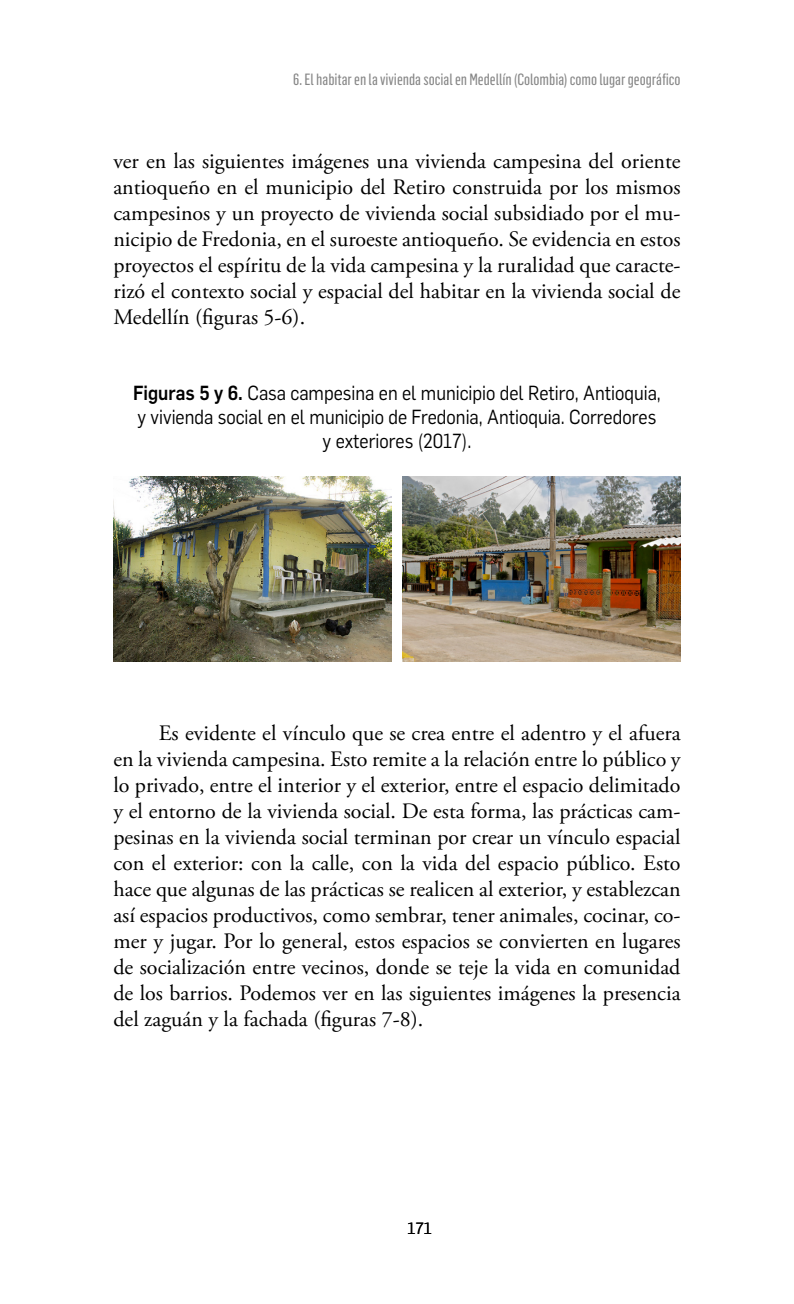
<style>
.page{position:relative;width:794px;height:1304px;background:#fff}
.page>*{position:absolute;margin:0;border:0;box-sizing:border-box;transform-origin:0 0}
.t1{font:22px/26px "Adobe Garamond Pro";color:#000;text-align:justify}
.t2{font:20px/24px "Flama";color:#000;text-align:center;scale:.9 1}
.t3{font:16px "Flama Condensed Basic";color:#878787}
.t4{font:16px "Flama";color:#000}
.s1{font-weight:500}
</style>
<div class="page">
<img style="left:113px;top:476px;width:278px;height:185px">
<img style="left:402px;top:476px;width:278px;height:186px">
<p class="t3" style="left:293px;top:69px;width:389px">6. El habitar en la vivienda social en Medellín (Colombia) como lugar geográfico</p>
<p class="t1" style="left:113px;top:149px;width:569px">ver en las siguientes imágenes una vivienda campesina del oriente antioqueño en el municipio del Retiro construida por los mismos campesinos y un proyecto de vivienda social subsidiado por el mu&shy;nicipio de Fredonia, en el suroeste antioqueño. Se evidencia en estos proyectos el espíritu de la vida campesina y la ruralidad que caracte&shy;rizó el contexto social y espacial del habitar en la vivienda social de Medellín (figuras 5-6).</p>
<p class="t2" style="left:133px;top:379px;width:588px"><span class="s1">Figuras 5 y 6.</span> Casa campesina en el municipio del Retiro, Antioquia, y vivienda social en el municipio de Fredonia, Antioquia. Corredores y exteriores (2017).</p>
<p class="t1" style="left:113px;top:721px;width:569px;text-indent:45px">Es evidente el vínculo que se crea entre el adentro y el afuera en la vivienda campesina. Esto remite a la relación entre lo público y lo privado, entre el interior y el exterior, entre el espacio delimitado y el entorno de la vivienda social. De esta forma, las prácticas cam&shy;pesinas en la vivienda social terminan por crear un vínculo espacial con el exterior: con la calle, con la vida del espacio público. Esto hace que algunas de las prácticas se realicen al exterior, y establezcan así espacios productivos, como sembrar, tener animales, cocinar, co&shy;mer y jugar. Por lo general, estos espacios se convierten en lugares de socialización entre vecinos, donde se teje la vida en comunidad de los barrios. Podemos ver en las siguientes imágenes la presencia del zaguán y la fachada (figuras 7-8).</p>
<p class="t4" style="left:407px;top:1217px;width:26px">171</p>
</div>
